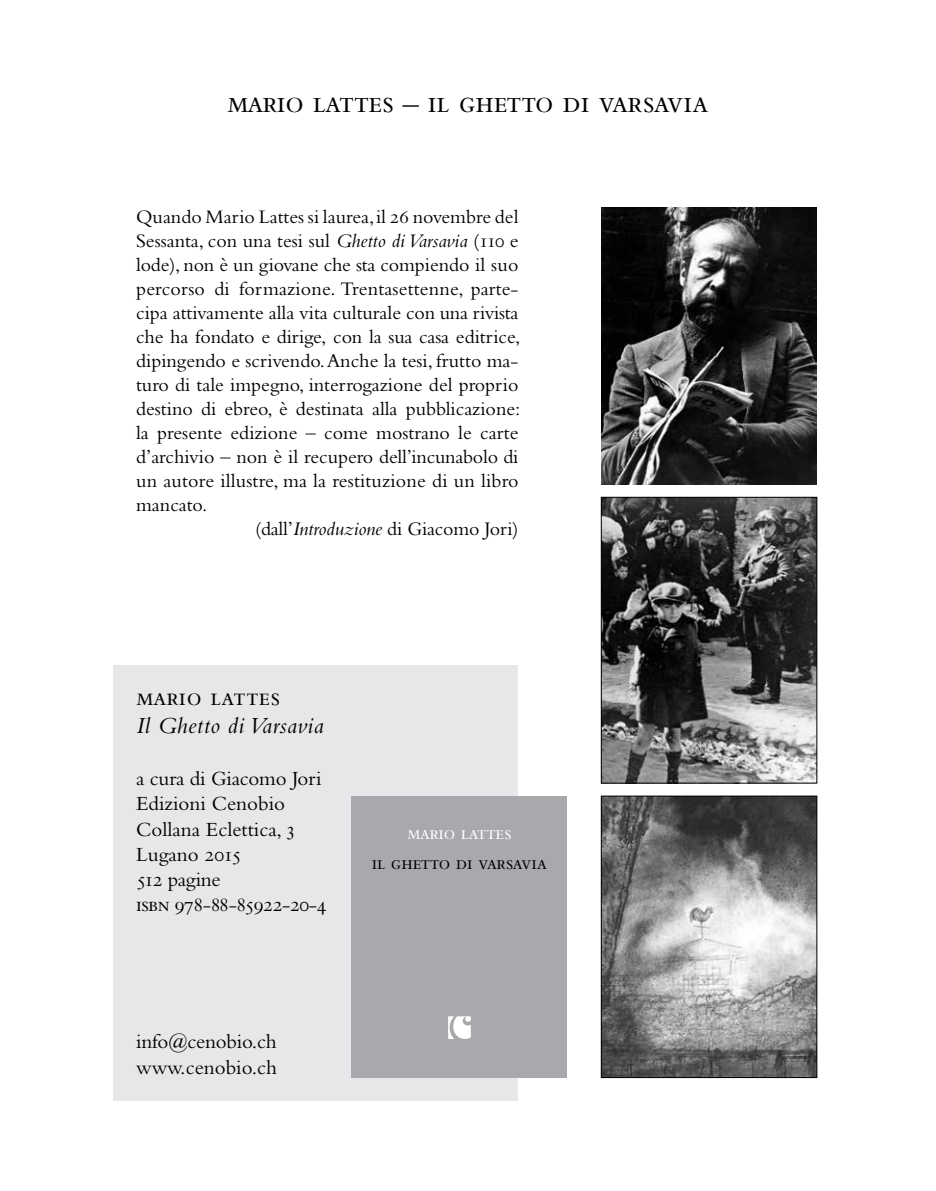
<style>
.page{position:relative;width:936px;height:1191px;background:#fff}
.page>*{position:absolute;margin:0;border:0;box-sizing:border-box;transform-origin:0 0}
.t1{font:32px "Bembo SC";letter-spacing:-.02em;color:#000}
.t2{font:26px "Bembo SC";letter-spacing:.01em;color:#000}
.t3{font:italic 24px "Bembo";letter-spacing:.02em;color:#000}
.t4{font:21px/25.2px "Bembo";color:#000}
.t5{font:21px "Bembo SC";letter-spacing:-.02em;color:#000}
.t6{font:20px "Bembo";color:#000}
.t7{font:20px "Bembo SC";color:#000}
.t8{font:20px "Bembo SC";letter-spacing:-.02em;color:#fff}
.s1{font-family:"Bembo SC"}
.s2{font-style:italic}
</style>
<div class="page">
<div style="left:113px;top:665px;width:404px;height:435px;background:#e6e7e8"></div>
<img style="left:601px;top:207px;width:215px;height:277px">
<img style="left:603px;top:499px;width:212px;height:282px">
<div style="left:601px;top:497px;width:216px;height:286px;border:1px solid #000"></div>
<img style="left:603px;top:798px;width:212px;height:277px">
<div style="left:601px;top:796px;width:216px;height:281px;border:1px solid #000"></div>
<div style="left:351px;top:796px;width:216px;height:281px;background:#a7a9ac"></div>
<svg style="left:448px;top:1016px;width:23px;height:23px"></svg>
<h1 class="t1" style="left:227px;top:84px;width:483px">mario lattes – il ghetto di varsavia</h1>
<p class="t6" style="left:136px;top:205px;width:384px">Quando Mario Lattes si laurea, il <span class="s1">26</span> novembre del</p>
<p class="t6" style="left:136px;top:229px;width:384px">Sessanta, con una tesi sul <span class="s2">Ghetto di Varsavia</span> (<span class="s1">110</span> e</p>
<p class="t6" style="left:136px;top:253px;width:384px">lode), non è un giovane che sta compiendo il suo</p>
<p class="t6" style="left:136px;top:277px;width:384px">percorso di formazione. Trentasettenne, parte-</p>
<p class="t6" style="left:136px;top:301px;width:384px">cipa attivamente alla vita culturale con una rivista</p>
<p class="t6" style="left:136px;top:325px;width:386px">che ha fondato e dirige, con la sua casa editrice,</p>
<p class="t6" style="left:136px;top:349px;width:384px">dipingendo e scrivendo. Anche la tesi, frutto ma-</p>
<p class="t6" style="left:136px;top:373px;width:384px">turo di tale impegno, interrogazione del proprio</p>
<p class="t6" style="left:136px;top:397px;width:386px">destino di ebreo, è destinata alla pubblicazione:</p>
<p class="t6" style="left:136px;top:421px;width:384px">la presente edizione – come mostrano le carte</p>
<p class="t6" style="left:136px;top:445px;width:384px">d’archivio – non è il recupero dell’incunabolo di</p>
<p class="t6" style="left:136px;top:469px;width:384px">un autore illustre, ma la restituzione di un libro</p>
<p class="t6" style="left:136px;top:493px;width:73px">mancato.</p>
<p class="t6" style="left:255px;top:517px;width:265px">(dall’<span class="s2">Introduzione</span> di Giacomo Jori)</p>
<h2 class="t2" style="left:136px;top:682px;width:146px">mario lattes</h2>
<p class="t3" style="left:136px;top:712px;width:189px">Il Ghetto di Varsavia</p>
<p class="t4" style="left:136px;top:765px;width:187px">a cura di Giacomo Jori<br>Edizioni Cenobio<br>Collana Eclettica, <span class="s1">3<br></span>Lugano <span class="s1">2015<br>512</span> pagine</p>
<p class="t5" style="left:136px;top:893px;width:192px">isbn 978-88-85922-20-4</p>
<p class="t8" style="left:407px;top:822px;width:106px">mario lattes</p>
<p class="t7" style="left:371px;top:852px;width:177px">il ghetto di varsavia</p>
<p class="t4" style="left:136px;top:1028px;width:142px">info@cenobio.ch www.cenobio.ch</p>
</div>
